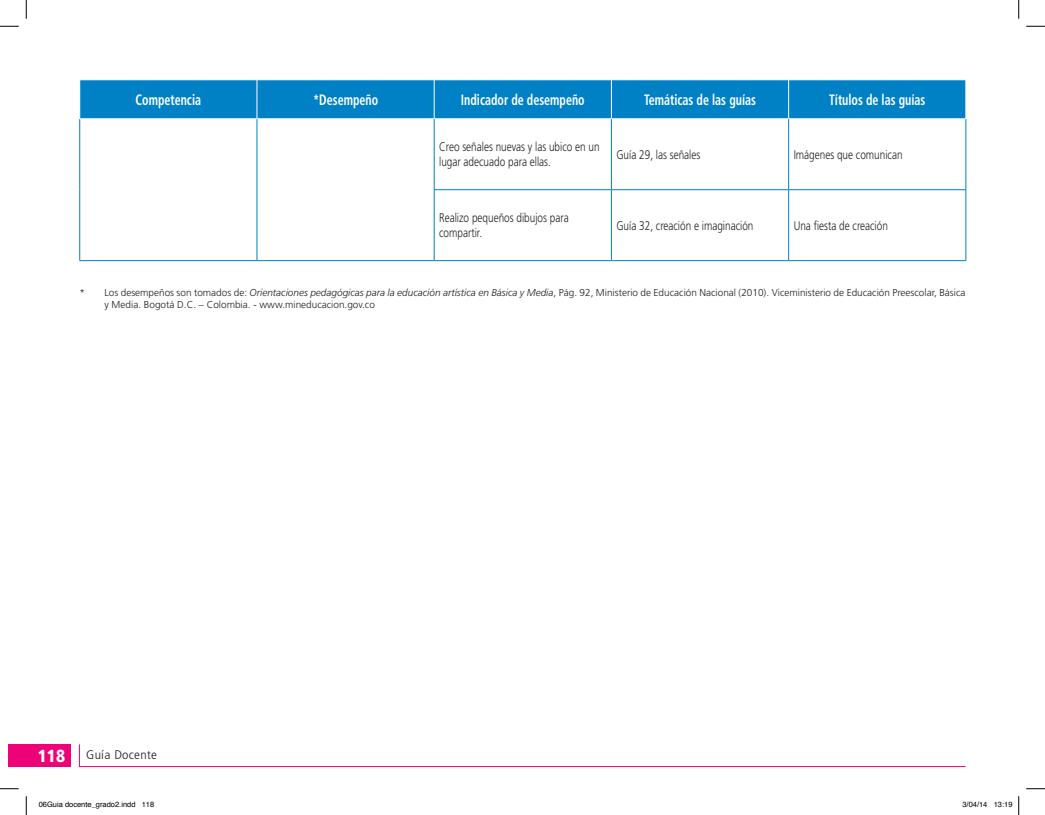
<style>
.page{position:relative;width:1045px;height:815px;background:#fff}
.page>*{position:absolute;margin:0;border:0;box-sizing:border-box;transform-origin:0 0}
.t1{font:700 condensed 15px "Frutiger LT Std";color:#fff;scale:.8 1}
.t2{font:300 12.5px/15px "Frutiger LT Std";color:#231f20;scale:.8 1}
.t3{font:300 condensed 12.5px "Frutiger LT Std";letter-spacing:.02em;color:#231f20;scale:1.1 1}
.t4{font:300 10px/12px "Frutiger LT Std";color:#231f20}
.t5{font:7.5px "Helvetica";color:#000}
.s1{font-family:"Frutiger LT Std 46 Light Italic";font-weight:400}
.s2{font-weight:900;font-size:17.5px;color:#fff}
</style>
<div class="page">
<div style="left:9px;top:743px;width:62px;height:23px;background:#ed0277"></div>
<svg style="left:79px;top:744px;width:887px;height:23px"></svg>
<div style="left:80px;top:80px;width:885px;height:38px;background:#0080c5"></div>
<hr style="left:257px;top:80px;width:1px;height:38px;background:#fff">
<hr style="left:434px;top:80px;width:1px;height:38px;background:#fff">
<hr style="left:611px;top:80px;width:1px;height:38px;background:#fff">
<hr style="left:788px;top:80px;width:1px;height:38px;background:#fff">
<hr style="left:79px;top:119px;width:1px;height:71px;background:#0080c5">
<hr style="left:79px;top:190px;width:1px;height:70px;background:#0080c5">
<hr style="left:257px;top:119px;width:1px;height:71px;background:#0080c5">
<hr style="left:257px;top:190px;width:1px;height:70px;background:#0080c5">
<hr style="left:434px;top:119px;width:1px;height:70px;background:#0080c5">
<hr style="left:434px;top:190px;width:1px;height:70px;background:#0080c5">
<hr style="left:611px;top:119px;width:1px;height:70px;background:#0080c5">
<hr style="left:611px;top:190px;width:1px;height:70px;background:#0080c5">
<hr style="left:788px;top:119px;width:1px;height:70px;background:#0080c5">
<hr style="left:788px;top:190px;width:1px;height:70px;background:#0080c5">
<hr style="left:965px;top:119px;width:1px;height:70px;background:#0080c5">
<hr style="left:965px;top:190px;width:1px;height:70px;background:#0080c5">
<hr style="left:79px;top:260px;width:178px;height:1px;background:#0080c5">
<hr style="left:257px;top:260px;width:177px;height:1px;background:#0080c5">
<hr style="left:434px;top:189px;width:177px;height:1px;background:#0080c5">
<hr style="left:434px;top:260px;width:177px;height:1px;background:#0080c5">
<hr style="left:611px;top:189px;width:177px;height:1px;background:#0080c5">
<hr style="left:611px;top:260px;width:177px;height:1px;background:#0080c5">
<hr style="left:788px;top:189px;width:178px;height:1px;background:#0080c5">
<hr style="left:788px;top:260px;width:178px;height:1px;background:#0080c5">
<svg style="left:0;top:25px;width:19px;height:2px"></svg>
<svg style="left:1026px;top:25px;width:19px;height:2px"></svg>
<svg style="left:0;top:788px;width:19px;height:1px"></svg>
<svg style="left:1026px;top:788px;width:19px;height:1px"></svg>
<svg style="left:25px;top:0;width:2px;height:19px"></svg>
<svg style="left:25px;top:796px;width:2px;height:18px"></svg>
<svg style="left:1018px;top:0;width:1px;height:19px"></svg>
<svg style="left:1018px;top:796px;width:1px;height:18px"></svg>
<h1 class="t1" style="left:136px;top:91px;width:83px">Competencia</h1>
<h1 class="t1" style="left:313px;top:91px;width:83px">*Desempeño</h1>
<h1 class="t1" style="left:461px;top:91px;width:156px">Indicador de desempeño</h1>
<h1 class="t1" style="left:644px;top:91px;width:141px">Temáticas de las guías</h1>
<h1 class="t1" style="left:829px;top:91px;width:122px">Títulos de las guías</h1>
<p class="t2" style="left:439px;top:140px;width:202px">Creo señales nuevas y las ubico en un lugar adecuado para ellas.</p>
<p class="t2" style="left:616px;top:147px;width:106px">Guía 29, las señales</p>
<p class="t2" style="left:793px;top:147px;width:138px">Imágenes que comunican</p>
<p class="t2" style="left:439px;top:211px;width:163px">Realizo pequeños dibujos para compartir.</p>
<p class="t2" style="left:616px;top:218px;width:173px">Guía 32, creación e imaginación</p>
<p class="t2" style="left:793px;top:218px;width:119px">Una fiesta de creación</p>
<p class="t4" style="left:104px;top:287px;width:862px;text-indent:-25px">* Los desempeños son tomados de: <span class="s1">Orientaciones pedagógicas para la educación artística en Básica y Media</span>, Pág. 92, Ministerio de Educación Nacional (2010). Viceministerio de Educación Preescolar, Básica y Media. Bogotá D.C. – Colombia. - www.mineducacion.gov.co</p>
<p class="t3" style="left:38px;top:747px;width:110px"><span class="s2">118</span> Guía Docente</p>
<p class="t5" style="left:39px;top:798px;width:117px">06Guia docente_grado2.indd 118</p>
<p class="t5" style="left:962px;top:798px;width:52px">3/04/14 13:19</p>
</div>
